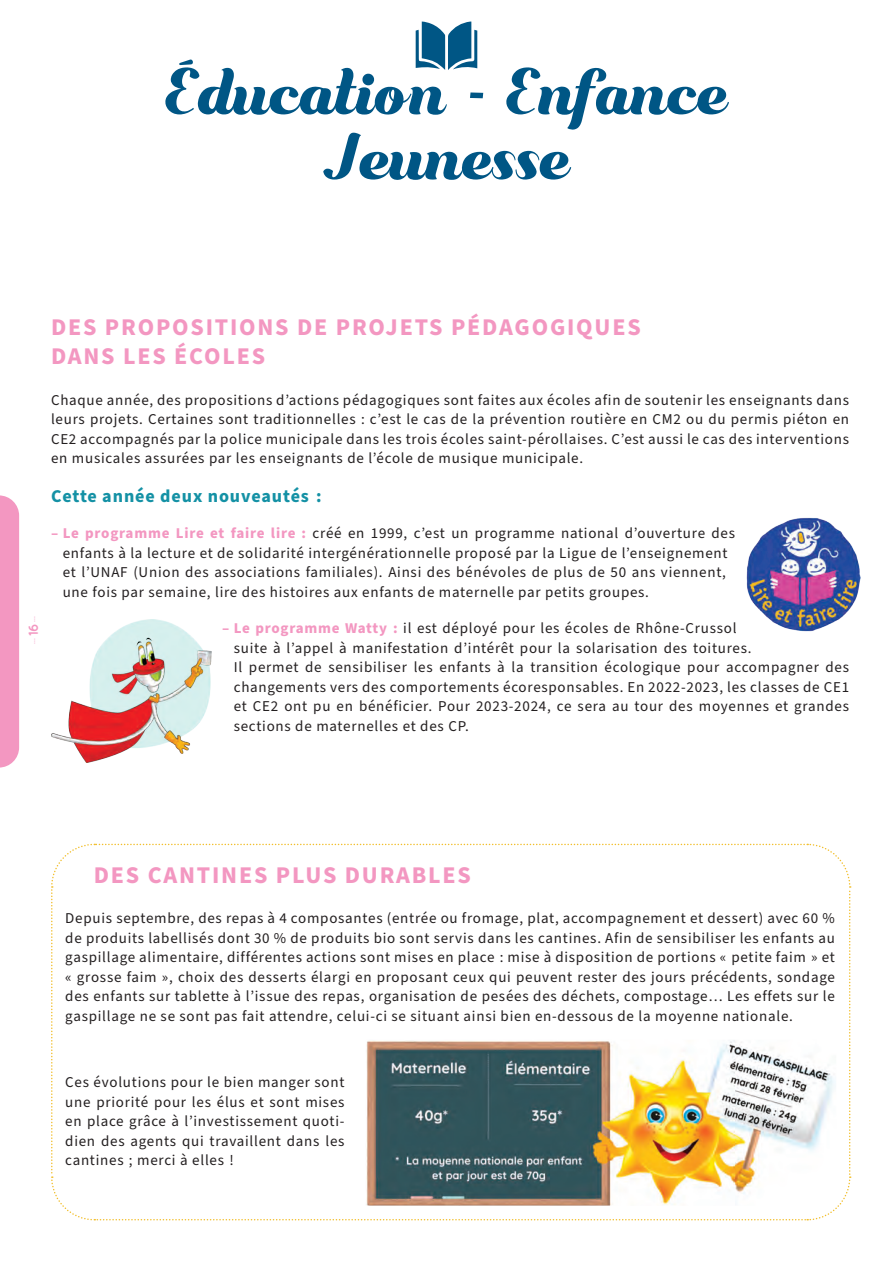
<style>
.page{position:relative;width:893px;height:1263px;background:#fff}
.page>*{position:absolute;margin:0;border:0;box-sizing:border-box;transform-origin:0 0}
.t1{font:60px "Bungasai";color:#005685}
.t2{font:700 24px/28.8px "Source Sans Pro";letter-spacing:.075em;color:#f397c1}
.t3{font:700 18px "Source Sans Pro";letter-spacing:.05em;color:#1491a5}
.t4{font:15px/19.5px "Source Sans Pro";letter-spacing:.05em;color:#231f20;text-align:justify}
.t5{font:7.5px "Source Sans Pro";color:#f397c1}
.s1{font-family:"Quicksand";font-weight:700;font-size:13.5px}
.s2{font-weight:700;color:#f397c1}
</style>
<div class="page">
<svg style="left:416px;top:22px;width:61px;height:48px"></svg>
<svg style="left:179px;top:59px;width:14px;height:6px"></svg>
<hr style="left:892px;top:555px;width:1px;height:708px;background:#fdeef4">
<img style="left:746px;top:517px;width:114px;height:114px">
<svg style="left:51px;top:843px;width:800px;height:378px"></svg>
<img style="left:366px;top:1040px;width:470px;height:165px">
<img style="left:51px;top:620px;width:161px;height:142px">
<div style="left:0;top:495px;width:19px;height:272px;background:#f397c1"></div>
<h1 class="t1" style="left:165px;top:61px;width:564px">Education - Enfance</h1>
<h1 class="t1" style="left:323px;top:126px;width:249px">Jeunesse</h1>
<p class="t5" style="left:28px;top:644px;width:29px;rotate:-90deg">... <span class="s1">16</span> ...</p>
<h2 class="t2" style="left:51px;top:313px;width:591px">DES PROPOSITIONS DE PROJETS PÉDAGOGIQUES<br>DANS LES ÉCOLES</h2>
<p class="t4" style="left:51px;top:390px;width:799px">Chaque année, des propositions d’actions pédagogiques sont faites aux écoles afin de soutenir les enseignants dans leurs projets. Certaines sont traditionnelles : c’est le cas de la prévention routière en CM2 ou du permis piéton en CE2 accompagnés par la police municipale dans les trois écoles saint-pérollaises. C’est aussi le cas des interventions en musicales assurées par les enseignants de l’école de musique municipale.</p>
<p class="t3" style="left:51px;top:483px;width:272px">Cette année deux nouveautés :</p>
<p class="t4" style="left:63px;top:524px;width:674px;text-align:left;text-indent:-12px"><span class="s2">– Le programme Lire et faire lire :</span> créé en 1999, c’est un programme national d’ouverture des enfants à la lecture et de solidarité intergénérationnelle proposé par la Ligue de l’enseignement et l’UNAF (Union des associations familiales). Ainsi des bénévoles de plus de 50 ans viennent, une fois par semaine, lire des histoires aux enfants de maternelle par petits groupes.</p>
<p class="t4" style="left:234px;top:619px;width:617px;text-align:left;text-indent:-12px"><span class="s2">– Le programme Watty :</span> il est déployé pour les écoles de Rhône-Crussol<br>suite à l’appel à manifestation d’intérêt pour la solarisation des toitures.<br>Il permet de sensibiliser les enfants à la transition écologique pour accompagner des changements vers des comportements écoresponsables. En 2022-2023, les classes de CE1 et CE2 ont pu en bénéficier. Pour 2023-2024, ce sera au tour des moyennes et grandes sections de maternelles et des CP.</p>
<h2 class="t2" style="left:94px;top:861px;width:379px">DES CANTINES PLUS DURABLES</h2>
<p class="t4" style="left:65px;top:909px;width:771px">Depuis septembre, des repas à 4 composantes (entrée ou fromage, plat, accompagnement et dessert) avec 60 % de produits labellisés dont 30 % de produits bio sont servis dans les cantines. Afin de sensibiliser les enfants au gaspillage alimentaire, différentes actions sont mises en place : mise à disposition de portions « petite faim » et « grosse faim », choix des desserts élargi en proposant ceux qui peuvent rester des jours précédents, sondage des enfants sur tablette à l’issue des repas, organisation de pesées des déchets, compostage… Les effets sur le gaspillage ne se sont pas fait attendre, celui-ci se situant ainsi bien en-dessous de la moyenne nationale.</p>
<p class="t4" style="left:65px;top:1073px;width:281px">Ces évolutions pour le bien manger sont une priorité pour les élus et sont mises en place grâce à l’investissement quoti&shy;dien des agents qui travaillent dans les cantines ; merci à elles !</p>
</div>
